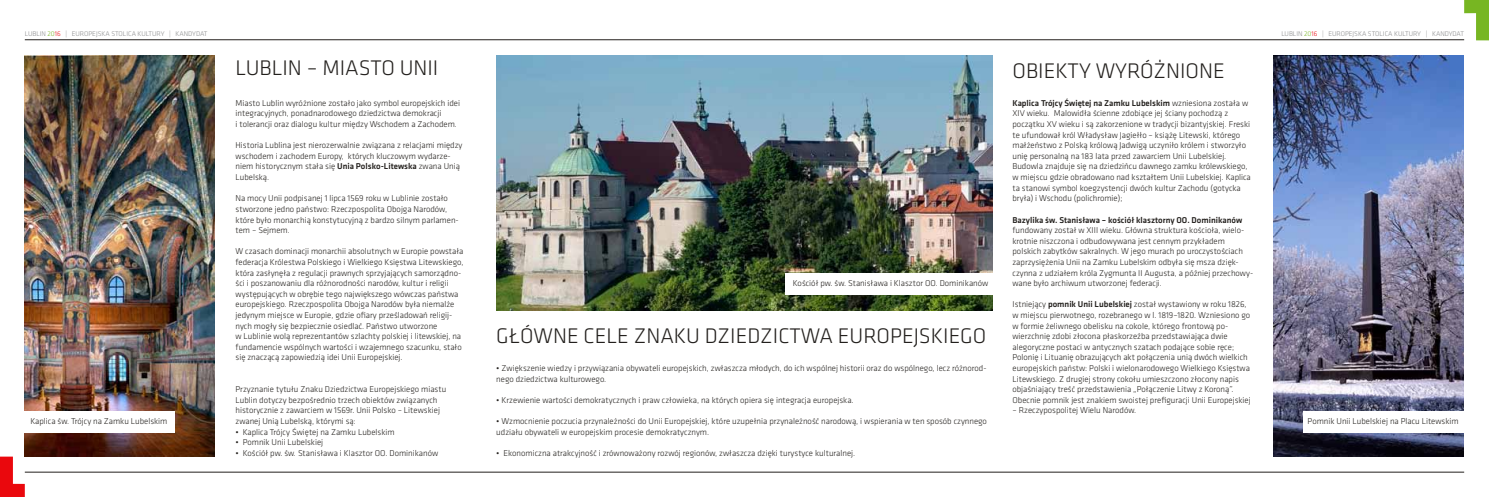
<style>
.page{position:relative;width:1489px;height:497px;background:#fff}
.page>*{position:absolute;margin:0;border:0;box-sizing:border-box;transform-origin:0 0}
.t1{font:300 21.88px "Klavika";color:#23201d}
.t2{font:300 8.75px/10.6px "Klavika";color:#23201d}
.t3{font:500 8.75px "Klavika";color:#23201d}
.t4{font:300 7px "Klavika";color:#898a8b}
.s1{color:#77b622}
.s2{color:#ea080d}
.s3{font-weight:500}
</style>
<div class="page">
<img style="left:25px;top:55px;width:190px;height:401px">
<img style="left:1273px;top:55px;width:190px;height:401px">
<div style="left:1302px;top:410px;width:174px;height:21px;background:#fff"></div>
<div style="left:23px;top:410px;width:151px;height:21px;background:#fff"></div>
<img style="left:496px;top:55px;width:496px;height:255px">
<div style="left:785px;top:273px;width:211px;height:21px;background:#fff"></div>
<hr style="left:25px;top:40px;width:1438px;height:1px;background:#23201d">
<svg style="left:1463px;top:0;width:25px;height:40px"></svg>
<svg style="left:0;top:456px;width:25px;height:40px"></svg>
<hr style="left:25px;top:471px;width:1438px;height:1px;background:#23201d">
<p class="t4" style="left:25px;top:29px;width:184px">LUBLIN <span class="s1">20</span><span class="s2">16</span> | EUROPEJSKA STOLICA KULTURY | KANDYDAT</p>
<p class="t4" style="left:1281px;top:29px;width:52px">LUBLIN <span class="s1">20</span><span class="s2">16</span> | EUROPEJSKA</p>
<p class="t4" style="left:1367px;top:29px;width:69px">STOLICA KULTURY | KAN</p>
<p class="t4" style="left:1444px;top:29px;width:17px">DYDAT</p>
<h1 class="t1" style="left:1012px;top:57px;width:12px">obiekty</h1>
<h1 class="t1" style="left:1095px;top:57px;width:16px">wyr</h1>
<h1 class="t1" style="left:1140px;top:57px;width:38px">óżnione</h1>
<p class="t2" style="left:1012px;top:97px;width:240px"><span class="s3">Kaplica Trójcy Świętej na Zamku Lubelskim</span> wzniesiona została w XIV wieku. Malowidła ścienne zdobiące jej ściany pochodzą z początku XV wieku i są zakorzenione w tradycji bizantyjskiej. Freski te ufundował król Władysław Jagiełło – książę Litewski, którego małżeństwo z Polską królową Jadwigą uczyniło królem i stworzyło unię personalną na 183 lata przed zawarciem Unii Lubelskiej.<br>Budowla znajduje się na dziedzińcu dawnego zamku królewskiego, w miejscu gdzie obradowano nad kształtem Unii Lubelskiej. Kaplica ta stanowi symbol koegzystencji dwóch kultur Zachodu (gotycka bryła) i Wschodu (polichromie);</p>
<p class="t3" style="left:1012px;top:213px;width:231px">Bazylika św. Stanisława – kościół klasztorny OO. Dominikanów</p>
<p class="t2" style="left:1012px;top:224px;width:242px">fundowany został w XIII wieku. Główna struktura kościoła, wielo&shy;krotnie niszczona i odbudowywana jest cennym przykładem polskich zabytków sakralnych. W jego murach po uroczystościach zaprzysiężenia Unii na Zamku Lubelskim odbyła się msza dzięk&shy;czynna z udziałem króla Zygmunta II Augusta, a później przechowy&shy;wane było archiwum utworzonej federacji.</p>
<p class="t2" style="left:1012px;top:299px;width:240px">I stniejący <span class="s3">pomnik Unii Lubelskiej</span> został wystawiony w roku 1826, w miejscu pierwotnego, rozebranego w l. 1819–1820. Wzniesiono go w formie żeliwnego obelisku na cokole, którego frontową po&shy;wierzchnię zdobi złocona płaskorzeźba przedstawiająca dwie alegoryczne postaci w antycznych szatach podające sobie ręce; Polonię i Lituanię obrazujących akt połączenia unią dwóch wielkich europejskich państw: Polski i wielonarodowego Wielkiego Księstwa Litewskiego. Z drugiej strony cokołu umieszczono złocony napis objaśniający treść przedstawienia „Połączenie Litwy z Koroną”.<br>Obecnie pomnik jest znakiem swoistej prefiguracji Unii Europejskiej</p>
<p class="t2" style="left:1012px;top:404px;width:125px">– Rzeczypospolitej Wielu Narodów.</p>
<h1 class="t1" style="left:235px;top:55px;width:22px">Lublin</h1>
<h1 class="t1" style="left:307px;top:55px;width:45px">– miasto</h1>
<h1 class="t1" style="left:400px;top:55px;width:10px">unii</h1>
<p class="t2" style="left:235px;top:97px;width:226px">Miasto Lublin wyróżnione zostało jako symbol europejskich idei integracyjnych, ponadnarodowego dziedzictwa demokracji<br>i tolerancji oraz dialogu kultur między Wschodem a Zachodem.</p>
<p class="t2" style="left:235px;top:140px;width:228px">Historia Lublina jest nierozerwalnie związana z relacjami między wschodem i zachodem Europy, których kluczowym wydarze&shy;niem historycznym stała się <span class="s3">Unia Polsko-Litewska</span> zwana U nią Lubelską.</p>
<p class="t2" style="left:235px;top:193px;width:225px">Na mocy Unii podpisanej 1 lipca 1569 roku w Lublinie zostało stworzone jedno państwo: Rzeczpospolita Obojga Narodów, które było monarchią konstytucyjną z bardzo silnym parlamen&shy;tem – Sejmem.</p>
<p class="t2" style="left:235px;top:246px;width:229px">W czasach dominacji monarchii absolutnych w Europie powstała federacja Królestwa Polskiego i Wielkiego Księstwa Litewskiego, która zasłynęła z regulacji prawnych sprzyjających samorządno&shy;ści i poszanowaniu dla różnorodności narodów, kultur i religii występujących w obrębie tego największego wówczas państwa europejskiego. Rzeczpospolita Obojga Narodów była niemalże jedynym miejsce w Europie, gdzie ofiary prześladowań religij&shy;nych mogły się bezpiecznie osiedlać. Państwo utworzone<br>w Lublinie wolą reprezentantów szlachty polskiej i litewskiej, na fundamencie wspólnych wartości i wzajemnego szacunku, stało się znaczącą zapowiedzią idei Unii Europejskiej.</p>
<p class="t2" style="left:235px;top:383px;width:212px">Przyznanie tytułu Znaku Dziedzictwa Europejskiego miastu Lublin dotyczy bezpośrednio trzech obiektów związanych historycznie z zawarciem w 1569r. Unii Polsko – Litewskiej zwanej Unią Lubelską, którymi są:</p>
<p class="t2" style="left:235px;top:426px;width:161px">• Kaplica Trójcy Świętej na Zamku Lubelskim</p>
<p class="t2" style="left:235px;top:436px;width:89px">• Pomnik Unii Lubelskiej</p>
<p class="t2" style="left:235px;top:447px;width:204px">• Kościół pw. św. Stanisława i Klasztor OO. Dominikanów</p>
<p class="t2" style="left:792px;top:277px;width:197px">Kościół pw. św. Stanisława i Klasztor OO. Dominikanów</p>
<h1 class="t1" style="left:496px;top:322px;width:53px">Główne</h1>
<h1 class="t1" style="left:583px;top:322px;width:12px">cele</h1>
<h1 class="t1" style="left:633px;top:322px;width:27px">Znaku</h1>
<h1 class="t1" style="left:704px;top:322px;width:26px">Dziedzictwa</h1>
<h1 class="t1" style="left:837px;top:322px;width:24px">Europejskiego</h1>
<p class="t2" style="left:496px;top:362px;width:492px">• Zwiększenie wiedzy i przywiązania obywateli europejskich, zwłaszcza młodych, do ich wspólnej historii oraz do wspólnego, lecz różnorod&shy;nego dziedzictwa kulturowego.</p>
<p class="t2" style="left:496px;top:394px;width:359px">• Krzewienie wartości demokratycznych i praw człowieka, na których opiera się integracja europejska.</p>
<p class="t2" style="left:496px;top:415px;width:492px">• Wzmocnienie poczucia przynależności do Unii Europejskiej, które uzupełnia przynależność narodową, i wspierania w ten sposób czynnego udziału obywateli w europejskim procesie demokratycznym.</p>
<p class="t2" style="left:496px;top:447px;width:360px">• Ekonomiczna atrakcyjność i zrównoważony rozwój regionów, zwłaszcza dzięki turystyce kulturalnej.</p>
<p class="t2" style="left:30px;top:415px;width:138px">Kaplica św. Trójcy na Zamku Lubelskim</p>
<p class="t2" style="left:1307px;top:415px;width:153px">Pomnik Unii Lubelskiej na Placu Litewskim</p>
</div>
